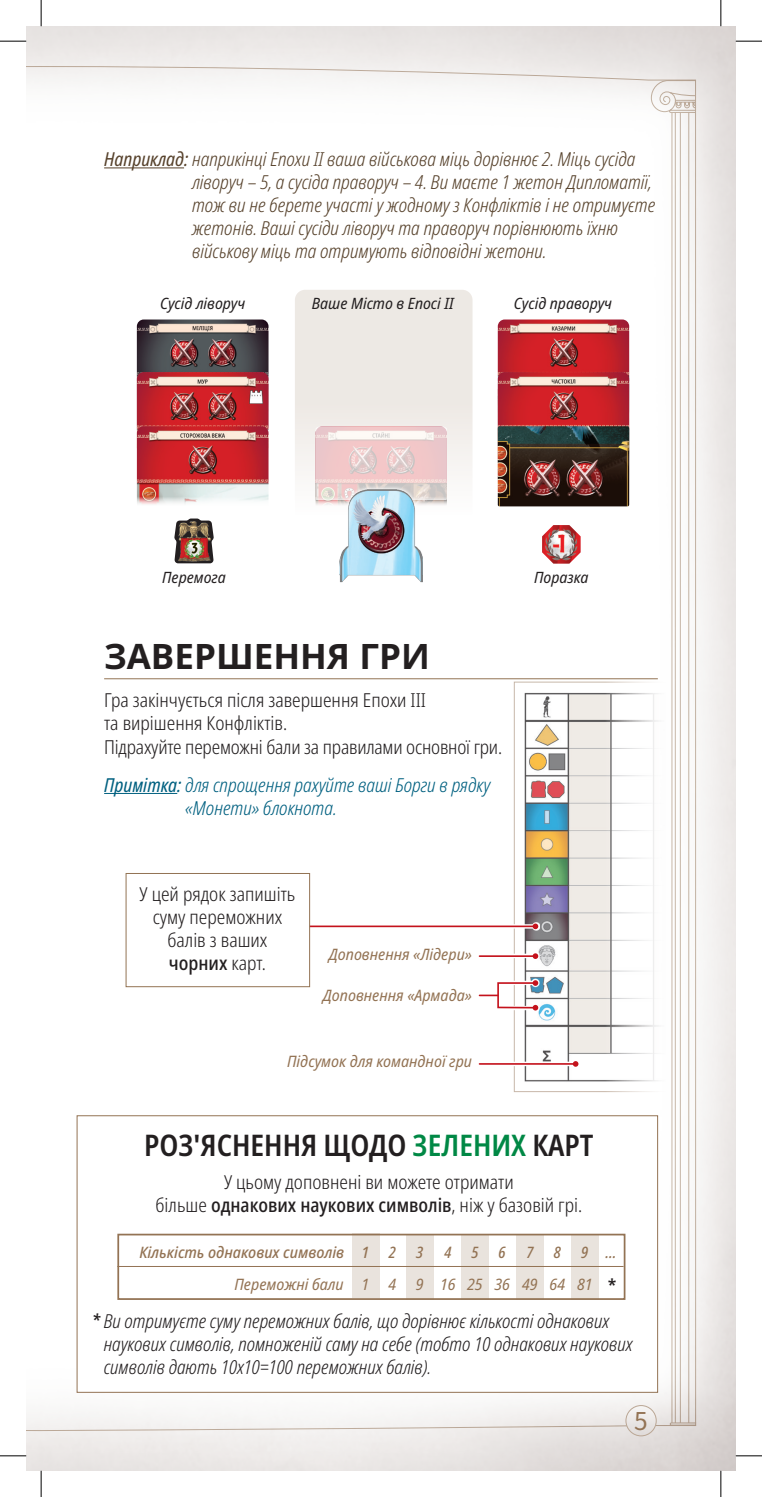
<style>
.page{position:relative;width:762px;height:1497px;background:#fff}
.page>*{position:absolute;margin:0;border:0;box-sizing:border-box;transform-origin:0 0}
.t1{font:700 35px "Noto Sans";color:#231f20}
.H2_CADRE{font:600 condensed 29.75px "Noto Sans";color:#231f20}
.PAGE{font:24.5px "Noto Sans CJ Kjp";color:#937354}
.EXEMPLE{font:italic 300 condensed 19.25px/23.1px "Noto Sans";color:#57422c}
.PARAGRAPH___RETRAIT{font:italic 300 condensed 19.25px/23.1px "Noto Sans";color:#231f20}
.PARAGRAPH_-_CENTER{font:300 condensed 19.25px/23.1px "Noto Sans";color:#231f20;text-align:center}
.PARAGRAPH___RETRAIT-2{font:300 condensed 19.25px/23.1px "Noto Sans";color:#231f20}
.NOTES{font:italic 300 condensed 19.25px/23.1px "Noto Sans";color:#006080}
.PARAGRAPH_-_CENTER-2{font:500 condensed 19.25px "Noto Sans";color:#231f20}
.LEGENDES_DROITE{font:italic semi-condensed 15.75px "Noto Sans";color:#937354}
.LEGENDES_DROITE-2{font:italic 500 semi-condensed 15.75px "Noto Sans";color:#937354}
.LEGENDES_CENTER{font:italic semi-condensed 15.75px "Noto Sans";color:#937354}
.LEGENDES_CENTER-2{font:italic 500 condensed 15.75px "Noto Sans";color:#937354}
.LEGENDES_CENTER-3{font:italic 500 semi-condensed 15.75px "Noto Sans";color:#937354}
.LEGENDES_NOIR_CENTRE{font:italic semi-condensed 15.58px "Noto Sans";color:#231f20}
.s1{font-weight:400}
.s2{font-weight:500}
.s3{color:#008845}
</style>
<div class="page">
<img style="left:26px;top:26px;width:710px;height:1444px">
<img style="left:626px;top:1405px;width:30px;height:30px">
<div style="left:625px;top:1404px;width:32px;height:31px;border:1px solid #baa694;border-radius:50%"></div>
<div style="left:77px;top:1115px;width:581px;height:277px;background:#fff;border:1px solid #937354"></div>
<svg style="left:117px;top:1233px;width:509px;height:67px"></svg>
<div style="left:407px;top:1235px;width:27px;height:64px;background:#e9e3dd"></div>
<div style="left:461px;top:1235px;width:28px;height:64px;background:#e9e3dd"></div>
<div style="left:516px;top:1235px;width:28px;height:64px;background:#e9e3dd"></div>
<div style="left:571px;top:1235px;width:27px;height:64px;background:#e9e3dd"></div>
<hr style="left:117px;top:1265px;width:506px;height:1px;background:#937354">
<hr style="left:104px;top:678px;width:554px;height:1px;background:#937354">
<hr style="left:104px;top:792px;width:73px;height:1px;background:#006080">
<hr style="left:104px;top:167px;width:80px;height:1px;background:#57422c">
<img style="left:498px;top:319px;width:131px;height:53px">
<img style="left:498px;top:372px;width:131px;height:54px">
<img style="left:137px;top:319px;width:131px;height:53px">
<img style="left:137px;top:372px;width:131px;height:54px">
<img style="left:498px;top:426px;width:131px;height:80px">
<img style="left:137px;top:426px;width:131px;height:80px">
<svg style="left:295px;top:290px;width:177px;height:225px;background:#eee4e1"></svg>
<svg style="left:337px;top:485px;width:89px;height:100px"></svg>
<img style="left:340px;top:488px;width:83px;height:94px">
<img style="left:542px;top:525px;width:39px;height:38px">
<svg style="left:174px;top:518px;width:40px;height:45px"></svg>
<img style="left:178px;top:521px;width:32px;height:40px">
<img style="left:516px;top:683px;width:151px;height:406px">
<div style="left:514px;top:681px;width:155px;height:410px;border:1px solid #baa694"></div>
<svg style="left:477px;top:951px;width:63px;height:9px"></svg>
<hr style="left:479px;top:955px;width:56px;height:1px;background:#c4121c">
<svg style="left:533px;top:953px;width:5px;height:5px"></svg>
<svg style="left:477px;top:1059px;width:103px;height:9px"></svg>
<hr style="left:479px;top:1062px;width:97px;height:2px;background:#c4121c">
<svg style="left:573px;top:1060px;width:5px;height:6px"></svg>
<svg style="left:477px;top:978px;width:63px;height:33px"></svg>
<svg style="left:479px;top:994px;width:18px;height:2px"></svg>
<div style="left:497px;top:982px;width:39px;height:26px;border:2px solid #c4121c"></div>
<svg style="left:533px;top:980px;width:5px;height:5px"></svg>
<svg style="left:533px;top:1004px;width:5px;height:6px"></svg>
<svg style="left:310px;top:921px;width:230px;height:9px"></svg>
<hr style="left:304px;top:925px;width:231px;height:2px;background:#c4121c">
<svg style="left:533px;top:923px;width:5px;height:6px"></svg>
<div style="left:126px;top:873px;width:184px;height:113px;background:#fff;border:1px solid #937354"></div>
<svg style="left:0;top:41px;width:26px;height:1px"></svg>
<svg style="left:736px;top:41px;width:26px;height:1px"></svg>
<svg style="left:0;top:1455px;width:26px;height:1px"></svg>
<svg style="left:736px;top:1455px;width:26px;height:1px"></svg>
<svg style="left:41px;top:0;width:1px;height:26px"></svg>
<svg style="left:41px;top:1470px;width:1px;height:26px"></svg>
<svg style="left:720px;top:0;width:1px;height:26px"></svg>
<svg style="left:720px;top:1470px;width:1px;height:26px"></svg>
<p class="EXEMPLE" style="left:192px;top:148px;width:465px;text-indent:-88px"><span class="s1">Наприклад:</span> наприкінці Епохи ІІ ваша військова міць дорівнює 2. Міць сусіда ліворуч – 5, а сусіда праворуч – 4. Ви маєте 1 жетон Дипломатії, тож ви не берете участі у жодному з Конфліктів і не отримуєте жетонів. Ваші сусіди ліворуч та праворуч порівнюють їхню військову міць та отримують відповідні жетони.</p>
<p class="LEGENDES_NOIR_CENTRE" style="left:160px;top:292px;width:87px">Сусід ліворуч</p>
<p class="LEGENDES_NOIR_CENTRE" style="left:514px;top:292px;width:100px">Сусід праворуч</p>
<p class="LEGENDES_NOIR_CENTRE" style="left:312px;top:292px;width:143px">Ваше Місто в Епосі ІІ</p>
<p class="LEGENDES_NOIR_CENTRE" style="left:162px;top:566px;width:65px">Перемога</p>
<p class="LEGENDES_NOIR_CENTRE" style="left:534px;top:566px;width:56px">Поразка</p>
<h1 class="t1" style="left:104px;top:631px;width:327px">ЗАВЕРШЕННЯ ГРИ</h1>
<p class="PARAGRAPH___RETRAIT-2" style="left:104px;top:689px;width:399px">Гра закінчується після завершення Епохи ІІІ<br>та вирішення Конфліктів.<br>Підрахуйте переможні бали за правилами основної гри.</p>
<p class="NOTES" style="left:185px;top:773px;width:306px;text-indent:-81px"><span class="s1">Примітка:</span> для спрощення рахуйте ваші Борги в рядку «Монети» блокнота.</p>
<p class="PARAGRAPH_-_CENTER" style="left:140px;top:882px;width:157px">У цей рядок запишіть суму переможних балів з ваших <span class="s2">чорних</span> карт.</p>
<p class="LEGENDES_DROITE" style="left:329px;top:942px;width:145px">Доповнення «Лідери»</p>
<p class="LEGENDES_DROITE" style="left:323px;top:983px;width:151px">Доповнення «Армада»</p>
<p class="LEGENDES_DROITE" style="left:287px;top:1050px;width:186px">Підсумок для командної гри</p>
<p class="H2_CADRE" style="left:144px;top:1124px;width:451px">РОЗ'ЯСНЕННЯ ЩОДО <span class="s3">ЗЕЛЕНИХ</span> КАРТ</p>
<p class="PARAGRAPH_-_CENTER" style="left:156px;top:1171px;width:428px">У цьому доповнені ви можете отримати<br>більше <span class="s2">однакових наукових символів</span>, ніж у базовій грі.</p>
<p class="LEGENDES_DROITE-2" style="left:139px;top:1240px;width:206px">Кількість однакових символів</p>
<p class="LEGENDES_DROITE" style="left:234px;top:1272px;width:111px">Переможні бали</p>
<p class="LEGENDES_CENTER-3" style="left:361px;top:1240px;width:9px">1</p>
<p class="LEGENDES_CENTER" style="left:361px;top:1272px;width:9px">1</p>
<p class="LEGENDES_CENTER-2" style="left:389px;top:1240px;width:9px">2</p>
<p class="LEGENDES_CENTER" style="left:389px;top:1272px;width:9px">4</p>
<p class="LEGENDES_CENTER-2" style="left:416px;top:1240px;width:9px">3</p>
<p class="LEGENDES_CENTER" style="left:416px;top:1272px;width:9px">9</p>
<p class="LEGENDES_CENTER-2" style="left:444px;top:1240px;width:9px">4</p>
<p class="LEGENDES_CENTER" style="left:440px;top:1272px;width:17px">16</p>
<p class="LEGENDES_CENTER-2" style="left:471px;top:1240px;width:9px">5</p>
<p class="LEGENDES_CENTER" style="left:467px;top:1272px;width:17px">25</p>
<p class="LEGENDES_CENTER-2" style="left:499px;top:1240px;width:9px">6</p>
<p class="LEGENDES_CENTER-2" style="left:526px;top:1240px;width:9px">7</p>
<p class="LEGENDES_CENTER-2" style="left:554px;top:1240px;width:9px">8</p>
<p class="LEGENDES_CENTER-2" style="left:581px;top:1240px;width:9px">9</p>
<p class="LEGENDES_CENTER-2" style="left:606px;top:1240px;width:12px">...</p>
<p class="LEGENDES_CENTER" style="left:494px;top:1272px;width:17px">36</p>
<p class="LEGENDES_CENTER" style="left:522px;top:1272px;width:17px">49</p>
<p class="LEGENDES_CENTER" style="left:550px;top:1272px;width:17px">64</p>
<p class="LEGENDES_CENTER" style="left:577px;top:1272px;width:17px">81</p>
<p class="PARAGRAPH_-_CENTER-2" style="left:608px;top:1272px;width:10px">*</p>
<p class="PARAGRAPH___RETRAIT" style="left:104px;top:1309px;width:530px;text-indent:-12px"><span class="s2">*</span> Ви отримуєте суму переможних балів, що дорівнює кількості однакових наукових символів, помноженій саму на себе (тобто 10 однакових наукових символів дають 10х10=100 переможних балів).</p>
<p class="PAGE" style="left:634px;top:1406px;width:15px">5</p>
</div>
